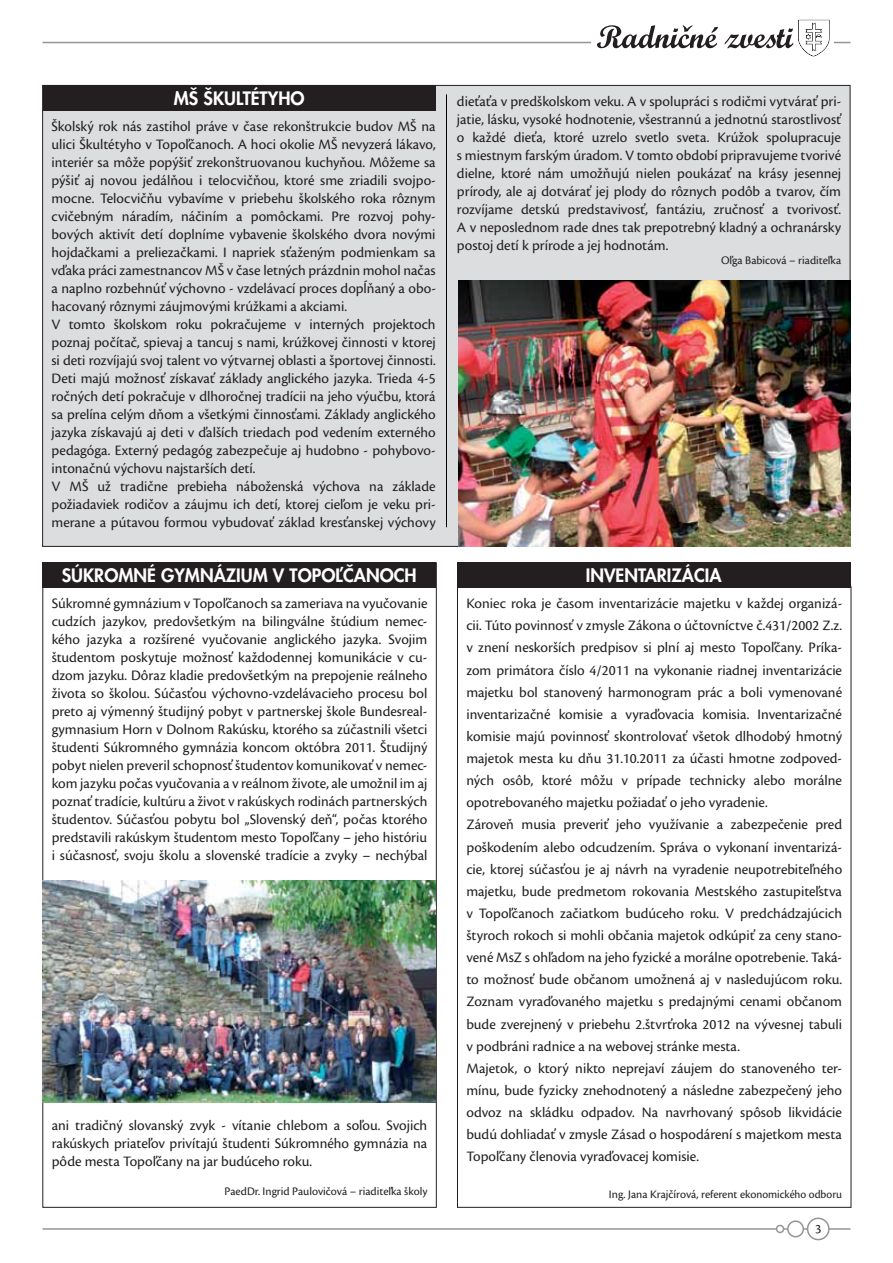
<style>
.page{position:relative;width:893px;height:1263px;background:#fff}
.page>*{position:absolute;margin:0;border:0;box-sizing:border-box;transform-origin:0 0}
.t1{font:800 18px "Futura CE";color:#fff}
.t2{font:15px/18px "Cronos Pro";color:#231f20;text-align:justify}
.t3{font:13.5px "Cronos Pro";color:#231f20}
.t4{font:12px "Cronos Pro";color:#231f20}
</style>
<div class="page">
<hr style="left:43px;top:1228px;width:807px;height:2px;background:#939598">
<hr style="left:43px;top:42px;width:807px;height:1px;background:#939598">
<div style="left:592px;top:35px;width:242px;height:15px;background:#fff"></div>
<div style="left:808px;top:1218px;width:21px;height:21px;background:#fff;border-radius:50%"></div>
<div style="left:807px;top:1217px;width:23px;height:23px;border:2px solid #939598;border-radius:50%"></div>
<div style="left:788px;top:1221px;width:15px;height:16px;background:#fff;border-radius:50%"></div>
<div style="left:787px;top:1220px;width:17px;height:17px;border:2px solid #939598;border-radius:50%"></div>
<div style="left:777px;top:1225px;width:7px;height:7px;background:#fff;border-radius:50%"></div>
<div style="left:776px;top:1225px;width:8px;height:8px;border:2px solid #939598;border-radius:50%"></div>
<svg style="left:597px;top:20px;width:233px;height:37px"></svg>
<div style="left:43px;top:85px;width:807px;height:461px;background:#dcddde"></div>
<img style="left:459px;top:281px;width:391px;height:266px">
<img style="left:43px;top:881px;width:393px;height:222px">
<hr style="left:446px;top:95px;width:1px;height:432px;background:#000">
<div style="left:43px;top:85px;width:393px;height:26px;background:#231f20"></div>
<div style="left:43px;top:562px;width:393px;height:26px;background:#231f20"></div>
<div style="left:457px;top:562px;width:393px;height:26px;background:#231f20"></div>
<p class="t1" style="left:174px;top:91px;width:132px">MŠ ŠKULTÉTYHO</p>
<p class="t2" style="left:51px;top:118px;width:386px;text-align:left">Školský rok nás zastihol práve v čase rekonštrukcie budov MŠ na ulici Škultétyho v Topoľčanoch. A hoci okolie MŠ nevyzerá lákavo, interiér sa môže popýšiť zrekonštruovanou kuchyňou. Môžeme sa pýšiť aj novou jedálňou i telocvičňou, ktoré sme zriadili svojpo&shy;mocne. Telocvičňu vybavíme v priebehu školského roka rôznym cvičebným náradím, náčiním a pomôckami. Pre rozvoj pohy&shy;bových aktivít detí doplníme vybavenie školského dvora novými hojdačkami a preliezačkami. I napriek sťaženým podmienkam sa vďaka práci zamestnancov MŠ v čase letných prázdnin mohol načas a naplno rozbehnúť výchovno - vzdelávací proces dopĺňaný a obo&shy;hacovaný rôznymi záujmovými krúžkami a akciami.<br>V tomto školskom roku pokračujeme v interných projektoch poznaj počítač, spievaj a tancuj s nami, krúžkovej činnosti v ktorej si deti rozvíjajú svoj talent vo výtvarnej oblasti a športovej činnosti.<br>Deti majú možnosť získavať základy anglického jazyka. Trieda 4-5 ročných detí pokračuje v dlhoročnej tradícii na jeho výučbu, ktorá sa prelína celým dňom a všetkými činnosťami. Základy anglického jazyka získavajú aj deti v ďalších triedach pod vedením externého pedagóga. Externý pedagóg zabezpečuje aj hudobno - pohybovo&shy;intonačnú výchovu najstarších detí.<br>V MŠ už tradične prebieha náboženská výchova na základe požiadaviek rodičov a záujmu ich detí, ktorej cieľom je veku pri&shy;merane a pútavou formou vybudovať základ kresťanskej výchovy</p>
<p class="t1" style="left:62px;top:568px;width:356px">SÚKROMNÉ GYMNÁZIUM V TOPOĽČANOCH</p>
<p class="t2" style="left:52px;top:596px;width:377px">Súkromné gymnázium v Topoľčanoch sa zameriava na vyučovanie cudzích jazykov, predovšetkým na bilingválne štúdium nemec&shy;kého jazyka a rozšírené vyučovanie anglického jazyka. Svojim študentom poskytuje možnosť každodennej komunikácie v cu&shy;dzom jazyku. Dôraz kladie predovšetkým na prepojenie reálneho života so školou. Súčasťou výchovno-vzdelávacieho procesu bol preto aj výmenný študijný pobyt v partnerskej škole Bundesreal&shy;gymnasium Horn v Dolnom Rakúsku, ktorého sa zúčastnili všetci študenti Súkromného gymnázia koncom októbra 2011. Študijný pobyt nielen preveril schopnosť študentov komunikovať v nemec&shy;kom jazyku počas vyučovania a v reálnom živote, ale umožnil im aj poznať tradície, kultúru a život v rakúskych rodinách partnerských študentov. Súčasťou pobytu bol „Slovenský deň“, počas ktorého predstavili rakúskym študentom mesto Topoľčany – jeho históriu i súčasnosť, svoju školu a slovenské tradície a zvyky – nechýbal</p>
<p class="t2" style="left:52px;top:1118px;width:377px">ani tradičný slovanský zvyk - vítanie chlebom a soľou. Svojich rakúskych priateľov privítajú študenti Súkromného gymnázia na pôde mesta Topoľčany na jar budúceho roku.</p>
<p class="t4" style="left:225px;top:1186px;width:204px">PaedDr. Ingrid Paulovičová – riaditeľka školy</p>
<p class="t2" style="left:457px;top:94px;width:386px">dieťaťa v predškolskom veku. A v spolupráci s rodičmi vytvárať pri&shy;jatie, lásku, vysoké hodnotenie, všestrannú a jednotnú starostlivosť o každé dieťa, ktoré uzrelo svetlo sveta. Krúžok spolupracuje s miestnym farským úradom. V tomto období pripravujeme tvorivé dielne, ktoré nám umožňujú nielen poukázať na krásy jesennej prírody, ale aj dotvárať jej plody do rôznych podôb a tvarov, čím rozvíjame detskú predstavivosť, fantáziu, zručnosť a tvorivosť.<br>A v neposlednom rade dnes tak prepotrebný kladný a ochranársky postoj detí k prírode a jej hodnotám.</p>
<p class="t4" style="left:721px;top:256px;width:122px">Oľga Babicová – riaditeľka</p>
<p class="t1" style="left:586px;top:568px;width:137px">INVENTARIZÁCIA</p>
<p class="t2" style="left:466px;top:593px;width:377px;line-height:22.2px;text-align:left">Koniec roka je časom inventarizácie majetku v každej organizá&shy;cii. Túto povinnosť v zmysle Zákona o účtovníctve č.431/2002 Z.z. v znení neskorších predpisov si plní aj mesto Topoľčany. Príka&shy;zom primátora číslo 4/2011 na vykonanie riadnej inventarizácie majetku bol stanovený harmonogram prác a boli vymenované inventarizačné komisie a vyraďovacia komisia. Inventarizačné komisie majú povinnosť skontrolovať všetok dlhodobý hmotný majetok mesta ku dňu 31.10.2011 za účasti hmotne zodpoved&shy;ných osôb, ktoré môžu v prípade technicky alebo morálne opotrebovaného majetku požiadať o jeho vyradenie.<br>Zároveň musia preveriť jeho využívanie a zabezpečenie pred poškodením alebo odcudzením. Správa o vykonaní inventarizá&shy;cie, ktorej súčasťou je aj návrh na vyradenie neupotrebiteľného majetku, bude predmetom rokovania Mestského zastupiteľstva v Topoľčanoch začiatkom budúceho roku. V predchádzajúcich štyroch rokoch si mohli občania majetok odkúpiť za ceny stano&shy;vené MsZ s ohľadom na jeho fyzické a morálne opotrebenie. Taká&shy;to možnosť bude občanom umožnená aj v nasledujúcom roku.<br>Zoznam vyraďovaného majetku s predajnými cenami občanom bude zverejnený v priebehu 2.štvrťroka 2012 na vývesnej tabuli v podbráni radnice a na webovej stránke mesta.<br>Majetok, o ktorý nikto neprejaví záujem do stanoveného ter&shy;mínu, bude fyzicky znehodnotený a následne zabezpečený jeho odvoz na skládku odpadov. Na navrhovaný spôsob likvidácie budú dohliadať v zmysle Zásad o hospodárení s majetkom mesta Topoľčany členovia vyraďovacej komisie.</p>
<p class="t4" style="left:609px;top:1190px;width:235px">Ing. Jana Krajčírová, referent ekonomického odboru</p>
<p class="t3" style="left:815px;top:1223px;width:8px">3</p>
</div>
